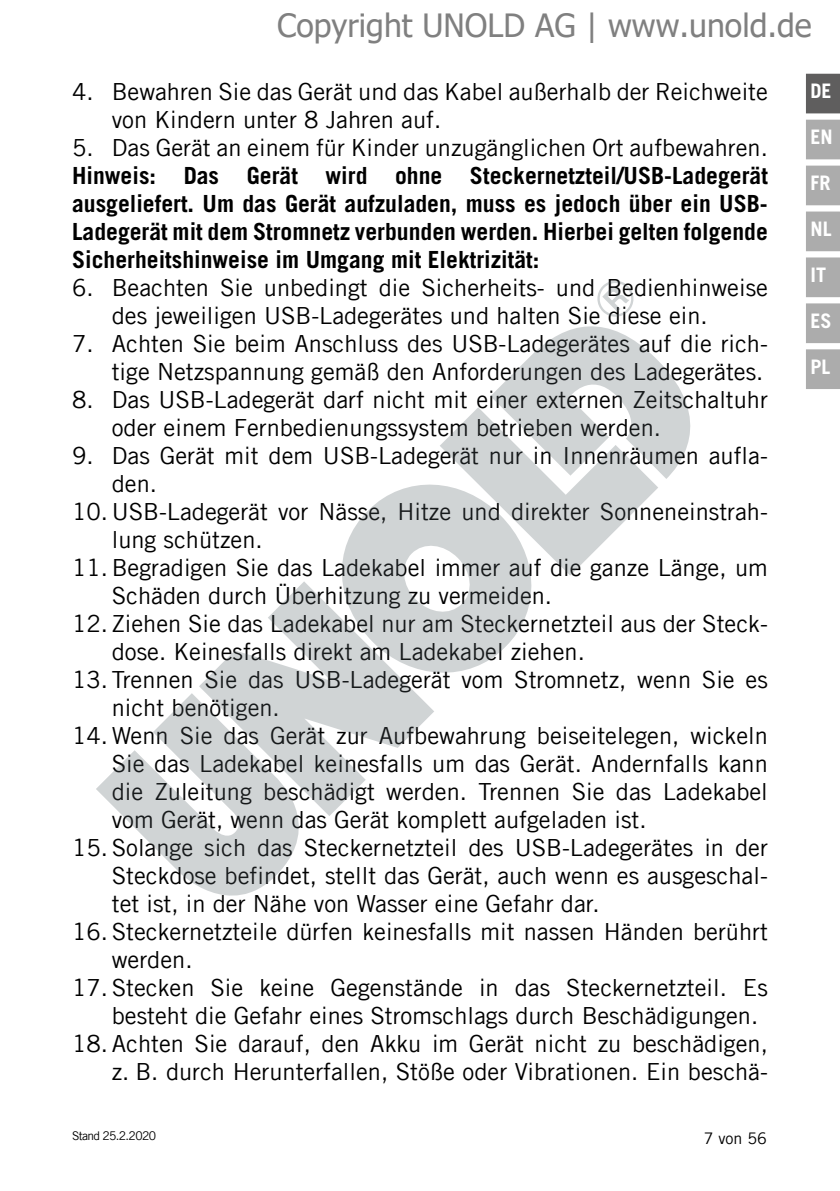
<style>
.page{position:relative;width:840px;height:1191px;background:#fff}
.page>*{position:absolute;margin:0;border:0;box-sizing:border-box;transform-origin:0 0}
.t1{font:32px "Tahoma";color:#808080}
.t2{font:23.6px/28px "Trade Gothic LT Com";color:#000}
.t3{font:700 23.6px/28px "Trade Gothic LT Com";color:#000;text-align:justify}
.t4{font:700 20px "Trade Gothic LT Com";color:#fff}
.t5{font:16px "Trade Gothic LT Com";color:#000}
.t6{font:12px "Trade Gothic LT Com";letter-spacing:-.055em;color:#000}
</style>
<div class="page">
<div style="left:805px;top:74px;width:34px;height:39px;background:#5f5e5e"></div>
<div style="left:805px;top:120px;width:34px;height:39px;background:#acacac"></div>
<div style="left:805px;top:166px;width:34px;height:39px;background:#acacac"></div>
<div style="left:805px;top:211px;width:34px;height:40px;background:#acacac;border:2px solid #acacac"></div>
<div style="left:805px;top:257px;width:34px;height:40px;background:#acacac;border:2px solid #acacac"></div>
<div style="left:805px;top:303px;width:34px;height:40px;background:#acacac;border:2px solid #acacac"></div>
<div style="left:805px;top:349px;width:34px;height:40px;background:#acacac;border:2px solid #acacac"></div>
<svg style="left:530px;top:326px;width:161px;height:153px;fill:#d0d4d5"></svg>
<svg style="left:440px;top:357px;width:218px;height:219px;fill:#d0d4d5"></svg>
<svg style="left:342px;top:447px;width:226px;height:226px;fill:#d0d4d5"></svg>
<svg style="left:199px;top:581px;width:235px;height:235px;fill:#d0d4d5"></svg>
<svg style="left:96px;top:690px;width:231px;height:206px;fill:#d0d4d5"></svg>
<svg style="left:597px;top:280px;width:37px;height:37px"></svg>
<h1 class="t1" style="left:277px;top:4px;width:535px">Copyright UNOLD AG | www.unold.de</h1>
<p class="t2" style="left:112px;top:77px;width:657px;text-indent:-40px">4. Bewahren Sie das Gerät und das Kabel außerhalb der Reichweite von Kindern unter 8 Jahren auf.</p>
<p class="t2" style="left:72px;top:133px;width:697px">5. Das Gerät an einem für Kinder unzugänglichen Ort aufbewahren.</p>
<p class="t3" style="left:72px;top:161px;width:697px">Hinweis: Das Gerät wird ohne Steckernetzteil/USB-Ladegerät ausgeliefert. Um das Gerät aufzuladen, muss es jedoch über ein USB-Ladegerät mit dem Stromnetz verbunden werden. Hierbei gelten folgende Sicherheitshinweise im Umgang mit Elektrizität:</p>
<p class="t2" style="left:112px;top:273px;width:657px;text-indent:-40px">6. Beachten Sie unbedingt die Sicherheits- und Bedienhinweise des jeweiligen USB-Ladegerätes und halten Sie diese ein.</p>
<p class="t2" style="left:72px;top:329px;width:697px;text-align:right">7. Achten Sie beim Anschluss des USB-Ladegerätes auf die rich&shy;tige Netzspannung gemäß den Anforderungen des Ladegerätes.</p>
<p class="t2" style="left:112px;top:385px;width:657px;text-indent:-40px">8. Das USB-Ladegerät darf nicht mit einer externen Zeitschaltuhr oder einem Fernbedienungssystem betrieben werden.</p>
<p class="t2" style="left:112px;top:441px;width:657px;text-indent:-40px">9. Das Gerät mit dem USB-Ladegerät nur in Innenräumen aufla&shy;den.</p>
<p class="t2" style="left:112px;top:497px;width:657px;text-indent:-40px">10. USB-Ladegerät vor Nässe, Hitze und direkter Sonneneinstrah&shy;lung schützen.</p>
<p class="t2" style="left:112px;top:553px;width:657px;text-indent:-40px">11. Begradigen Sie das Ladekabel immer auf die ganze Länge, um<br>Schäden durch Überhitzung zu vermeiden.</p>
<p class="t2" style="left:112px;top:609px;width:657px;text-indent:-40px">12. Ziehen Sie das Ladekabel nur am Steckernetzteil aus der Steck&shy;dose. Keinesfalls direkt am Ladekabel ziehen.</p>
<p class="t2" style="left:112px;top:665px;width:657px;text-indent:-40px">13. Trennen Sie das USB-Ladegerät vom Stromnetz, wenn Sie es nicht benötigen.</p>
<p class="t2" style="left:112px;top:721px;width:657px;text-align:justify;text-indent:-40px">14. Wenn Sie das Gerät zur Aufbewahrung beiseitelegen, wickeln Sie das Ladekabel keinesfalls um das Gerät. Andernfalls kann die Zuleitung beschädigt werden. Trennen Sie das Ladekabel vom Gerät, wenn das Gerät komplett aufgeladen ist.</p>
<p class="t2" style="left:112px;top:833px;width:657px;text-align:justify;text-indent:-40px">15. Solange sich das Steckernetzteil des USB-Ladegerätes in der Steckdose befindet, stellt das Gerät, auch wenn es ausgeschal&shy;tet ist, in der Nähe von Wasser eine Gefahr dar.</p>
<p class="t2" style="left:112px;top:917px;width:657px;text-indent:-40px">16. Steckernetzteile dürfen keinesfalls mit nassen Händen berührt werden.</p>
<p class="t2" style="left:112px;top:973px;width:657px;text-indent:-40px">17. Stecken Sie keine Gegenstände in das Steckernetzteil. Es besteht die Gefahr eines Stromschlags durch Beschädigungen.</p>
<p class="t2" style="left:72px;top:1029px;width:697px;text-align:right">18. Achten Sie darauf, den Akku im Gerät nicht zu beschädigen, z. B. durch Herunterfallen, Stöße oder Vibrationen. Ein beschä-</p>
<p class="t6" style="left:72px;top:1128px;width:85px">Stand 25.2.2020</p>
<p class="t5" style="left:703px;top:1128px;width:65px">7 von 56</p>
<p class="t4" style="left:810px;top:79px;width:23px">DE</p>
<p class="t4" style="left:810px;top:125px;width:24px">EN</p>
<p class="t4" style="left:810px;top:171px;width:21px">FR</p>
<p class="t4" style="left:810px;top:217px;width:23px">NL</p>
<p class="t4" style="left:810px;top:262px;width:17px">IT</p>
<p class="t4" style="left:810px;top:308px;width:23px">ES</p>
<p class="t4" style="left:810px;top:354px;width:21px">PL</p>
</div>
